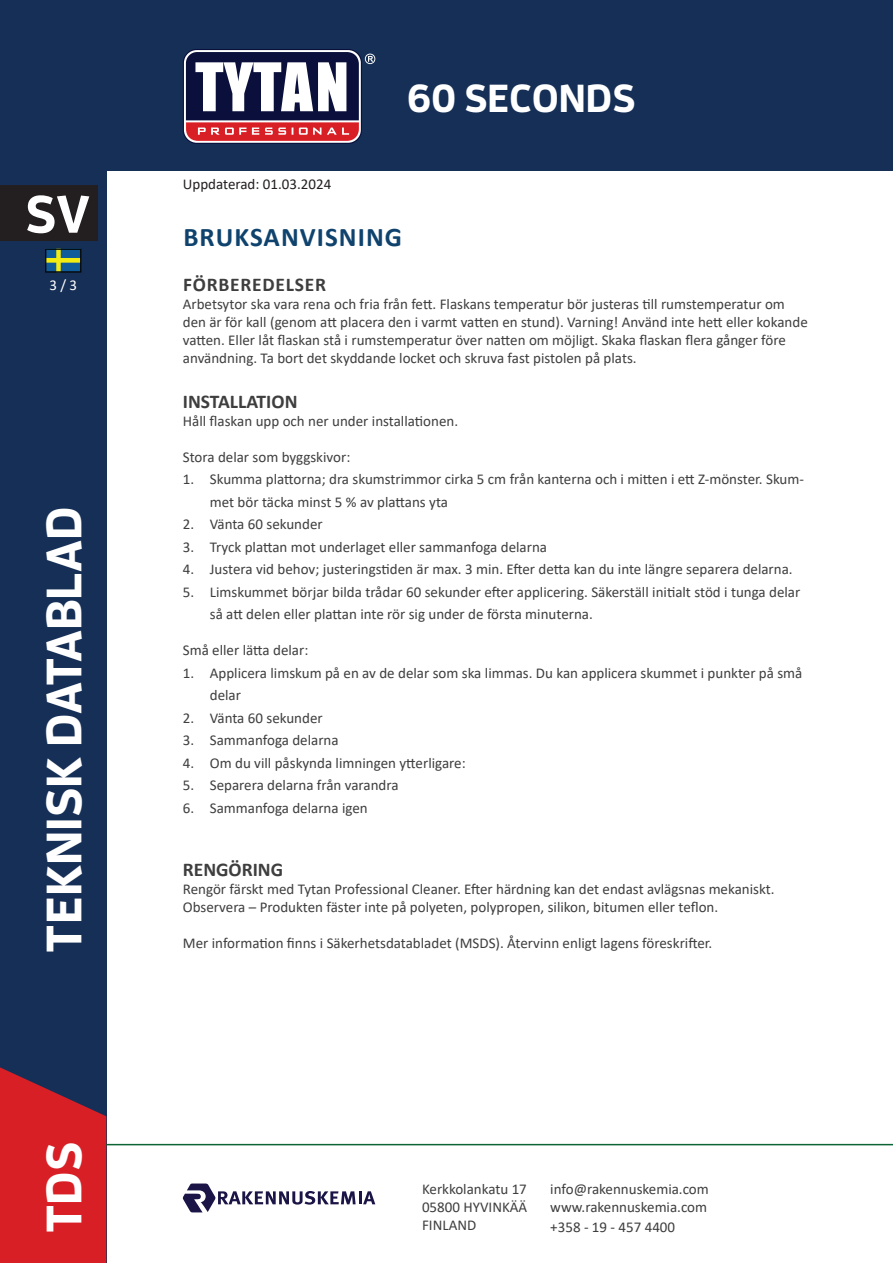
<style>
.page{position:relative;width:893px;height:1263px;background:#fff}
.page>*{position:absolute;margin:0;border:0;box-sizing:border-box;transform-origin:0 0}
.t1{font:700 52.5px "Enzo OT";color:#fff}
.t2{font:700 49.5px "Enzo OT";color:#fff}
.t3{font:700 39px "Enzo OT";color:#fff}
.t4{font:700 27px "Calibri";letter-spacing:.04em;color:#0f436d}
.t5{font:700 19.5px "Calibri";color:#3e3e3f}
.t6{font:700 19.5px "Calibri";letter-spacing:.04em;color:#3e3e3f}
.t7{font:15px/18px "Calibri";color:#3e3e3f}
.t8{font:15px "Calibri";color:#231f20}
.t9{font:15px "Calibri";color:#fff}
</style>
<div class="page">
<div style="left:0;top:0;width:893px;height:170px;background:#152f56"></div>
<div style="left:0;top:170px;width:106px;height:1093px;background:#152f56"></div>
<svg style="left:0;top:1067px;width:106px;height:196px"></svg>
<hr style="left:106px;top:1144px;width:787px;height:1px;background:#0d6434">
<div style="left:0;top:186px;width:98px;height:55px;background:#231f20"></div>
<svg style="left:183px;top:49px;width:179px;height:95px"></svg>
<div style="left:184px;top:50px;width:177px;height:93px;background:#fff;border-radius:13px"></div>
<svg style="left:365px;top:54px;width:10px;height:10px"></svg>
<svg style="left:186px;top:52px;width:173px;height:89px"></svg>
<svg style="left:182px;top:1183px;width:193px;height:29px"></svg>
<svg style="left:45px;top:249px;width:36px;height:24px"></svg>
<h1 class="t1" style="left:25px;top:181px;width:66px">SV</h1>
<p class="t9" style="left:49px;top:275px;width:29px">3 / 3</p>
<h2 class="t2" style="left:33px;top:952px;width:448px;rotate:-90deg">TEKNISK DATABLAD</h2>
<h2 class="t2" style="left:33px;top:1233px;width:93px;rotate:-90deg">TDS</h2>
<p class="t8" style="left:183px;top:173px;width:150px">Uppdaterad: 01.03.2024</p>
<h3 class="t3" style="left:407px;top:73px;width:230px">60 SECONDS</h3>
<h3 class="t4" style="left:183px;top:218px;width:220px">BRUKSANVISNING</h3>
<h3 class="t6" style="left:183px;top:270px;width:144px">FÖRBEREDELSER</h3>
<p class="t7" style="left:183px;top:294px;width:626px">Arbetsytor ska vara rena och fria från fett. Flaskans temperatur bör justeras till rumstemperatur om den är för kall (genom att placera den i varmt vatten en stund). Varning! Använd inte hett eller kokande vatten. Eller låt flaskan stå i rumstemperatur över natten om möjligt. Skaka flaskan flera gånger före användning. Ta bort det skyddande locket och skruva fast pistolen på plats.</p>
<h3 class="t5" style="left:183px;top:387px;width:116px">INSTALLATION</h3>
<p class="t7" style="left:183px;top:411px;width:277px">Håll flaskan upp och ner under installationen.</p>
<p class="t7" style="left:183px;top:447px;width:169px">Stora delar som byggskivor:</p>
<p class="t7" style="left:210px;top:467px;width:596px;line-height:22.5px;text-indent:-27px">1. Skumma plattorna; dra skumstrimmor cirka 5 cm från kanterna och i mitten i ett Z-mönster. Skum&shy;met bör täcka minst 5 % av plattans yta</p>
<p class="t7" style="left:183px;top:515px;width:141px">2. Vänta 60 sekunder</p>
<p class="t7" style="left:183px;top:537px;width:366px">3. Tryck plattan mot underlaget eller sammanfoga delarna</p>
<p class="t7" style="left:183px;top:560px;width:611px">4. Justera vid behov; justeringstiden är max. 3 min. Efter detta kan du inte längre separera delarna.</p>
<p class="t7" style="left:210px;top:580px;width:592px;line-height:22.5px;text-indent:-27px">5. Limskummet börjar bilda trådar 60 sekunder efter applicering. Säkerställ initialt stöd i tunga delar så att delen eller plattan inte rör sig under de första minuterna.</p>
<p class="t7" style="left:183px;top:641px;width:127px">Små eller lätta delar:</p>
<p class="t7" style="left:210px;top:661px;width:594px;line-height:22.5px;text-indent:-27px">1. Applicera limskum på en av de delar som ska limmas. Du kan applicera skummet i punkter på små delar</p>
<p class="t7" style="left:183px;top:708px;width:141px">2. Vänta 60 sekunder</p>
<p class="t7" style="left:183px;top:731px;width:157px">3. Sammanfoga delarna</p>
<p class="t7" style="left:183px;top:753px;width:284px">4. Om du vill påskynda limningen ytterligare:</p>
<p class="t7" style="left:183px;top:776px;width:217px">5. Separera delarna från varandra</p>
<p class="t7" style="left:183px;top:798px;width:186px">6. Sammanfoga delarna igen</p>
<h3 class="t5" style="left:183px;top:855px;width:102px">RENGÖRING</h3>
<p class="t7" style="left:183px;top:879px;width:593px">Rengör färskt med Tytan Professional Cleaner. Efter härdning kan det endast avlägsnas mekaniskt.<br>Observera – Produkten fäster inte på polyeten, polypropen, silikon, bitumen eller teflon.</p>
<p class="t7" style="left:183px;top:933px;width:531px">Mer information finns i Säkerhetsdatabladet (MSDS). Återvinn enligt lagens föreskrifter.</p>
<p class="t7" style="left:422px;top:1180px;width:107px;text-align:justify">Kerkkolankatu 17<br>05800 HYVINKÄÄ FINLAND</p>
<p class="t7" style="left:550px;top:1180px;width:160px;line-height:18.6px;text-align:justify">info@rakennuskemia.com www.rakennuskemia.com +358 - 19 - 457 4400</p>
</div>
